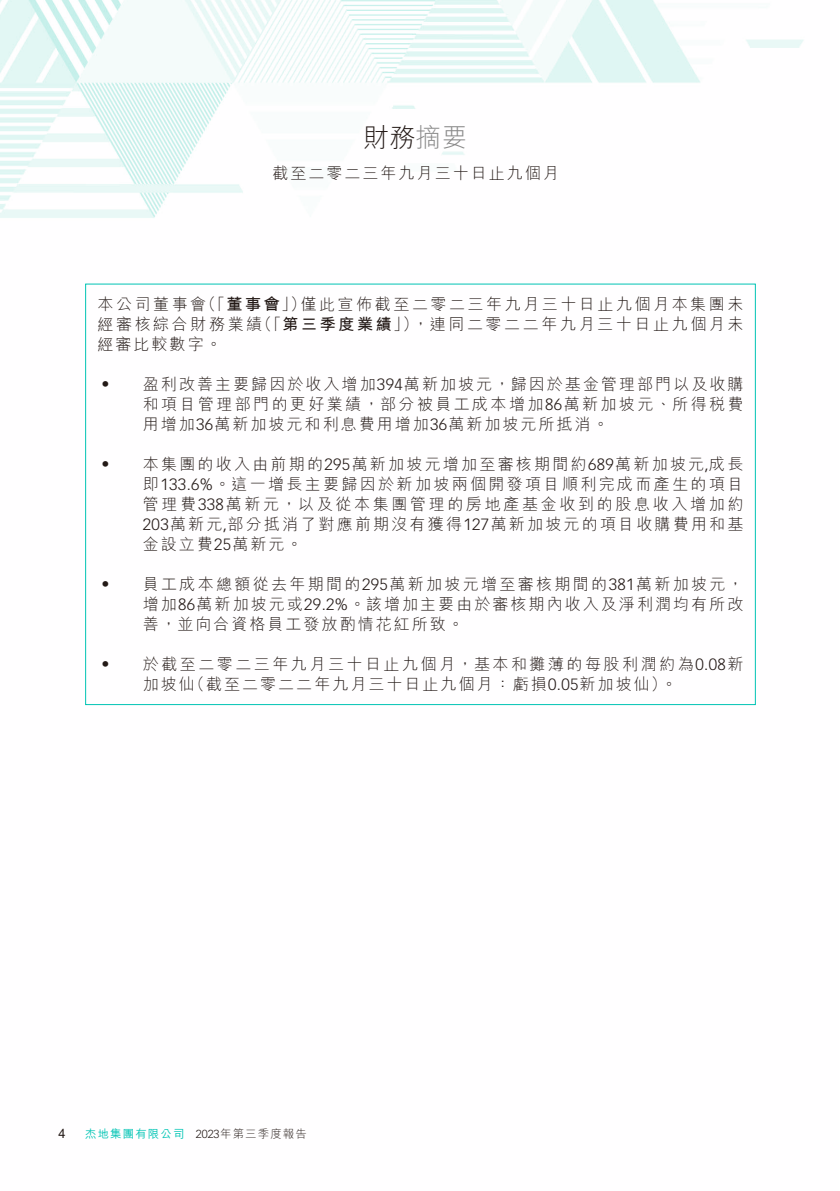
<style>
.page{position:relative;width:840px;height:1191px;background:#fff}
.page>*{position:absolute;margin:0;border:0;box-sizing:border-box;transform-origin:0 0}
.t1{font:300 26px "M Hei HK";color:#231916}
.t2{font:300 16px/20px "M Hei HK";letter-spacing:.135em;color:#231916;text-align:justify}
.t3{font:300 16px/20px "M Hei HK";letter-spacing:.155em;color:#231916}
.t4{font:12.8px "Arial";color:#231916}
.t5{font:500 11.4px "M Hei HK";letter-spacing:.1em;color:#00c4b4}
.s1{color:#898989}
.s2{font-weight:700}
.s3{font-family:"Vectora LT Std"}
.s4{font-family:"Vectora LT Std";font-weight:300;color:#231916}
.s5{font-weight:300;color:#231916}
</style>
<div class="page">
<img style="left:0;top:0;width:804px;height:706px">
<h1 class="t1" style="left:363px;top:124px;width:105px">財務<span class="s1">摘要</span></h1>
<p class="t2" style="left:272px;top:163px;width:288px">截至二零二三年九月三十日止九個月</p>
<p class="t2" style="left:97px;top:294px;width:647px">本公司董事會（「<span class="s2">董事會</span>」）僅此宣佈截至二零二三年九月三十日止九個月本集團未經審核綜合財務業績（「<span class="s2">第三季度業績</span>」），連同二零二二年九月三十日止九個月未經審比較數字。</p>
<p class="t2" style="left:97px;top:374px;width:17px">‧</p>
<p class="t2" style="left:143px;top:374px;width:602px">盈利改善主要歸因於收入增加<span class="s3">394</span>萬新加坡元，歸因於基金管理部門以及收購和項目管理部門的更好業績，部分被員工成本增加<span class="s3">86</span>萬新加坡元、所得稅費用增加<span class="s3">36</span>萬新加坡元和利息費用增加<span class="s3">36</span>萬新加坡元所抵消。</p>
<p class="t2" style="left:97px;top:454px;width:17px">‧</p>
<p class="t2" style="left:143px;top:454px;width:601px">本集團的收入由前期的<span class="s3">295</span>萬新加坡元增加至審核期間約<span class="s3">689</span>萬新加坡元<span class="s3">,</span>成長即<span class="s3">133.6%</span>。這一增長主要歸因於新加坡兩個開發項目順利完成而產生的項目管理費<span class="s3">338</span>萬新元，以及從本集團管理的房地產基金收到的股息收入增加約<span class="s3">203</span>萬新元<span class="s3">,</span>部分抵消了對應前期沒有獲得<span class="s3">127</span>萬新加坡元的項目收購費用和基金設立費<span class="s3">25</span>萬新元。</p>
<p class="t2" style="left:97px;top:574px;width:17px">‧</p>
<p class="t2" style="left:143px;top:574px;width:601px">員工成本總額從去年期間的<span class="s3">295</span>萬新加坡元增至審核期間的<span class="s3">381</span>萬新加坡元，增加<span class="s3">86</span>萬新加坡元或<span class="s3">29.2%</span>。該增加主要由於審核期內收入及淨利潤均有所改善，並向合資格員工發放酌情花紅所致。</p>
<p class="t2" style="left:97px;top:654px;width:17px">‧</p>
<p class="t3" style="left:143px;top:654px;width:601px">於截至二零二三年九月三十日止九個月，基本和攤薄的每股利潤約為<span class="s3">0.08</span>新加坡仙（截至二零二二年九月三十日止九個月：虧損<span class="s3">0.05</span>新加坡仙）。</p>
<p class="t4" style="left:58px;top:1124px;width:9px">4</p>
<p class="t5" style="left:85px;top:1125px;width:223px">杰地集團有限公司 <span class="s4">2023</span><span class="s5">年第三季度報告</span></p>
</div>
